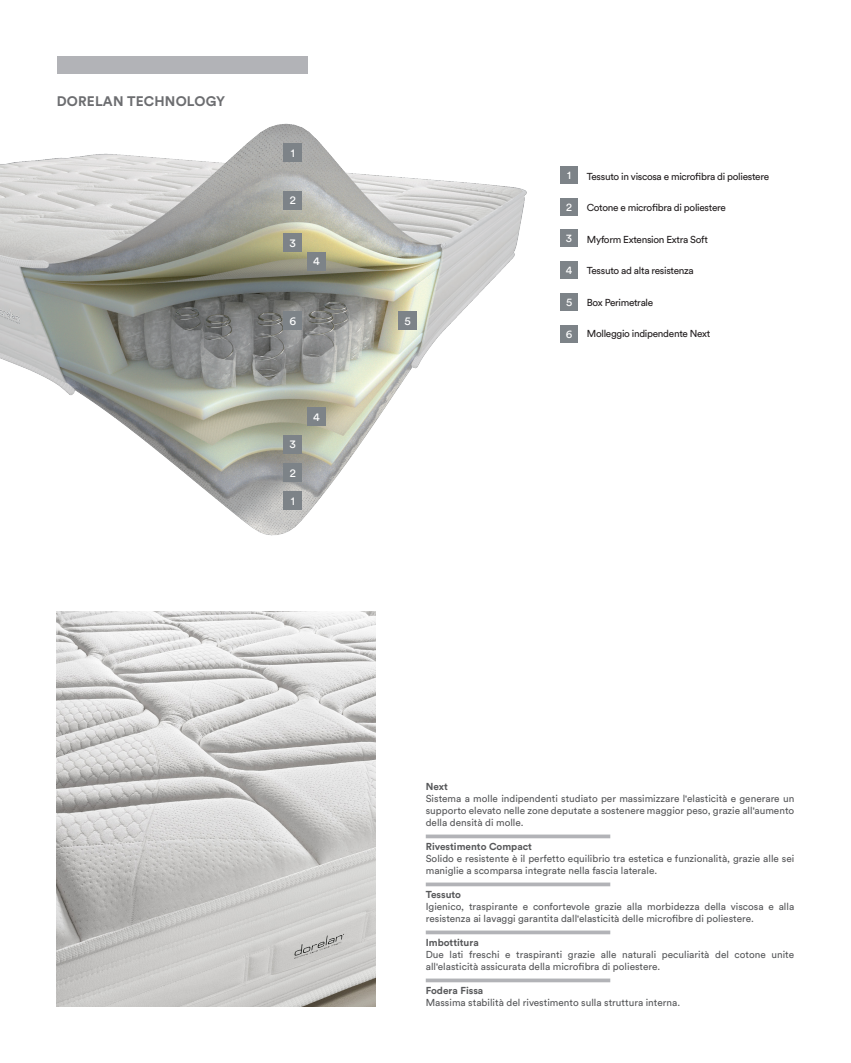
<style>
.page{position:relative;width:851px;height:1063px;background:#fff}
.page>*{position:absolute;margin:0;border:0;box-sizing:border-box;transform-origin:0 0}
.top_qualities_scheda{font:700 13.75px "Circular Std";letter-spacing:.01em;color:#6c6d70}
.t1{font:11.62px "Circular Std";color:#fff}
.t2{font:11.25px "Circular Std";color:#fff}
.testo_base{font:10px/12px "Circular Std";color:#57585a}
.t3{font:10px "Circular Std";letter-spacing:-.03em;color:#231f20}
.testo_base-2{font:700 10px "Circular Std";color:#57585a}
</style>
<div class="page">
<div style="left:57px;top:57px;width:250px;height:17px;background:#b2b3b7"></div>
<img style="left:0;top:123px;width:527px;height:413px">
<div style="left:284px;top:143px;width:18px;height:19px;background:#7d8388"></div>
<div style="left:284px;top:492px;width:18px;height:18px;background:#7d8388"></div>
<div style="left:284px;top:191px;width:18px;height:18px;background:#7d8388"></div>
<div style="left:284px;top:463px;width:18px;height:19px;background:#7d8388"></div>
<div style="left:284px;top:233px;width:18px;height:19px;background:#7d8388"></div>
<div style="left:284px;top:435px;width:18px;height:18px;background:#7d8388"></div>
<div style="left:307px;top:252px;width:18px;height:18px;background:#7d8388"></div>
<div style="left:307px;top:408px;width:18px;height:18px;background:#7d8388"></div>
<div style="left:398px;top:312px;width:19px;height:18px;background:#7d8388"></div>
<div style="left:284px;top:312px;width:18px;height:18px;background:#7d8388"></div>
<img style="left:57px;top:612px;width:319px;height:394px">
<hr style="left:425px;top:835px;width:185px;height:3px;background:#b2b3b7">
<hr style="left:425px;top:883px;width:185px;height:3px;background:#b2b3b7">
<hr style="left:425px;top:931px;width:185px;height:3px;background:#b2b3b7">
<hr style="left:425px;top:979px;width:185px;height:3px;background:#b2b3b7">
<div style="left:560px;top:198px;width:18px;height:18px;background:#7d8388"></div>
<div style="left:560px;top:166px;width:18px;height:18px;background:#7d8388"></div>
<div style="left:560px;top:230px;width:18px;height:17px;background:#7d8388"></div>
<div style="left:560px;top:261px;width:18px;height:18px;background:#7d8388"></div>
<div style="left:560px;top:293px;width:18px;height:18px;background:#7d8388"></div>
<div style="left:560px;top:325px;width:18px;height:18px;background:#7d8388"></div>
<p class="top_qualities_scheda" style="left:57px;top:92px;width:170px">DORELAN TECHNOLOGY</p>
<p class="t1" style="left:291px;top:145px;width:6px">1</p>
<p class="t1" style="left:290px;top:193px;width:8px">2</p>
<p class="t1" style="left:289px;top:235px;width:8px">3</p>
<p class="t1" style="left:313px;top:254px;width:8px">4</p>
<p class="t1" style="left:289px;top:314px;width:8px">6</p>
<p class="t1" style="left:404px;top:314px;width:8px">5</p>
<p class="t1" style="left:289px;top:437px;width:8px">3</p>
<p class="t1" style="left:290px;top:465px;width:8px">2</p>
<p class="t1" style="left:291px;top:494px;width:6px">1</p>
<p class="t1" style="left:313px;top:410px;width:8px">4</p>
<p class="t2" style="left:567px;top:168px;width:5px">1</p>
<p class="t2" style="left:566px;top:200px;width:7px">2</p>
<p class="t2" style="left:566px;top:232px;width:8px">3</p>
<p class="t2" style="left:565px;top:263px;width:8px">4</p>
<p class="t2" style="left:566px;top:295px;width:8px">5</p>
<p class="t2" style="left:565px;top:327px;width:8px">6</p>
<p class="t3" style="left:586px;top:170px;width:184px">Tessuto in viscosa e microfibra di poliestere</p>
<p class="t3" style="left:586px;top:201px;width:140px">Cotone e microfibra di poliestere</p>
<p class="t3" style="left:586px;top:233px;width:123px">Myform Extension Extra Soft</p>
<p class="t3" style="left:586px;top:264px;width:108px">Tessuto ad alta resistenza</p>
<p class="t3" style="left:586px;top:296px;width:68px">Box Perimetrale</p>
<p class="t3" style="left:586px;top:327px;width:125px">Molleggio indipendente Next</p>
<p class="testo_base-2" style="left:425px;top:780px;width:24px">Next</p>
<p class="testo_base" style="left:425px;top:793px;width:370px;text-align:justify">Sistema a molle indipendenti studiato per massimizzare l'elasticità e generare un supporto elevato nelle zone deputate a sostenere maggior peso, grazie all'aumento della densità di molle.</p>
<p class="testo_base-2" style="left:425px;top:840px;width:108px">Rivestimento Compact</p>
<p class="testo_base" style="left:425px;top:853px;width:370px">Solido e resistente è il perfetto equilibrio tra estetica e funzionalità, grazie alle sei maniglie a scomparsa integrate nella fascia laterale.</p>
<p class="testo_base-2" style="left:425px;top:888px;width:37px">Tessuto</p>
<p class="testo_base" style="left:425px;top:901px;width:370px">Igienico, traspirante e confortevole grazie alla morbidezza della viscosa e alla resistenza ai lavaggi garantita dall'elasticità delle microfibre di poliestere.</p>
<p class="testo_base-2" style="left:425px;top:936px;width:55px">Imbottitura</p>
<p class="testo_base" style="left:425px;top:949px;width:370px">Due lati freschi e traspiranti grazie alle naturali peculiarità del cotone unite all'elasticità assicurata della microfibra di poliestere.</p>
<p class="testo_base-2" style="left:425px;top:984px;width:59px">Fodera Fissa</p>
<p class="testo_base" style="left:425px;top:997px;width:256px">Massima stabilità del rivestimento sulla struttura interna.</p>
</div>
